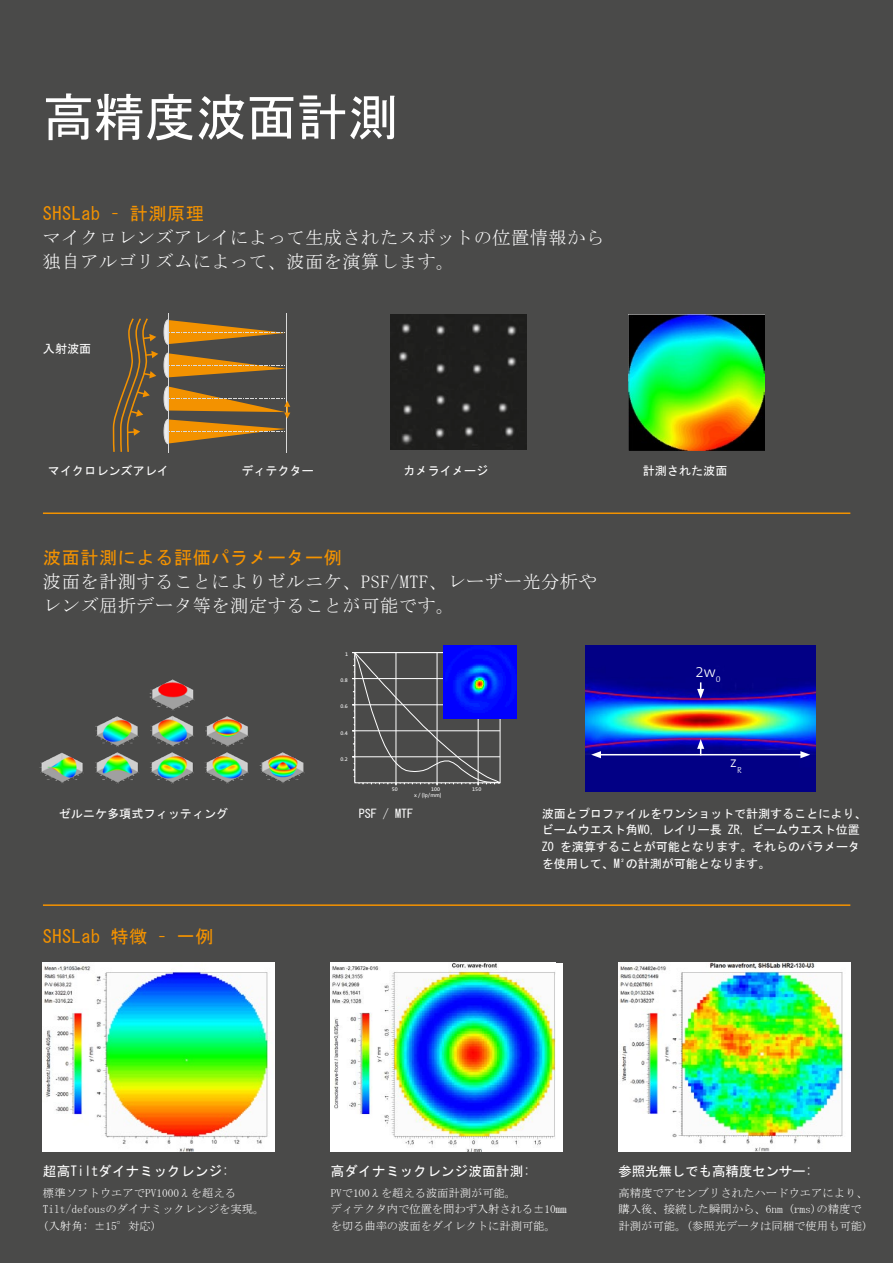
<style>
.page{position:relative;width:893px;height:1263px;background:#4a4a49}
.page>*{position:absolute;margin:0;border:0;box-sizing:border-box;transform-origin:0 0}
.t1{font:51.45px "MS Gothic";letter-spacing:-.015em;color:#fff}
.t2{font:18.15px/24.3px "MS Mincho";letter-spacing:.03em;color:#fff}
.t3{font:18.15px "MS Gothic";letter-spacing:.03em;color:#f39200}
.t4{font:300 15.15px "The Sans B3";color:#fff}
.t5{font:13.65px "MS Gothic";letter-spacing:.01em;color:#fff}
.t6{font:13.65px "MS Gothic";letter-spacing:-.02em;color:#fff}
.t7{font:12.15px/16.6px "MS Gothic";letter-spacing:-.01em;color:#fff}
.t8{font:11.4px/16.6px "MS Mincho";letter-spacing:-.005em;color:#fff}
.t9{font:5.55px "The Sans B5 Plain";letter-spacing:.005em;color:#fff}
</style>
<div class="page">
<hr style="left:43px;top:904px;width:807px;height:2px;background:#f39200">
<img style="left:43px;top:963px;width:232px;height:189px">
<div style="left:331px;top:963px;width:232px;height:189px;background:#fff"></div>
<img style="left:332px;top:963px;width:223px;height:189px">
<img style="left:618px;top:963px;width:232px;height:189px">
<svg style="left:352px;top:652px;width:149px;height:133px"></svg>
<img style="left:443px;top:645px;width:73px;height:73px">
<img style="left:39px;top:679px;width:266px;height:105px">
<img style="left:586px;top:645px;width:230px;height:146px">
<svg style="left:697px;top:739px;width:7px;height:15px"></svg>
<hr style="left:599px;top:754px;width:204px;height:1px;background:#fff">
<svg style="left:591px;top:751px;width:10px;height:7px"></svg>
<svg style="left:800px;top:751px;width:10px;height:7px"></svg>
<svg style="left:697px;top:682px;width:7px;height:17px"></svg>
<hr style="left:43px;top:512px;width:807px;height:2px;background:#f39200">
<img style="left:391px;top:314px;width:136px;height:136px">
<img style="left:629px;top:314px;width:136px;height:136px">
<hr style="left:168px;top:313px;width:1px;height:139px;background:#dadada">
<hr style="left:286px;top:313px;width:1px;height:139px;background:#dadada">
<svg style="left:164px;top:353px;width:122px;height:25px"></svg>
<svg style="left:164px;top:319px;width:122px;height:26px"></svg>
<svg style="left:164px;top:386px;width:126px;height:58px"></svg>
<svg style="left:112px;top:318px;width:46px;height:134px"></svg>
<h1 class="t1" style="left:43px;top:91px;width:357px">高精度波面計測</h1>
<h2 class="t3" style="left:43px;top:204px;width:163px">SHSLab – 計測原理</h2>
<h2 class="t2" style="left:43px;top:225px;width:563px">マイクロレンズアレイによって生成されたスポットの位置情報から独自アルゴリズムによって、波面を演算します。</h2>
<p class="t7" style="left:43px;top:340px;width:50px">入射波面</p>
<p class="t7" style="left:48px;top:462px;width:123px">マイクロレンズアレイ</p>
<p class="t7" style="left:241px;top:462px;width:74px">ディテクター</p>
<p class="t7" style="left:643px;top:462px;width:86px">計測された波面</p>
<p class="t7" style="left:403px;top:462px;width:86px">カメライメージ</p>
<h2 class="t3" style="left:43px;top:548px;width:301px">波面計測による評価パラメーター例</h2>
<h2 class="t2" style="left:43px;top:569px;width:555px">波面を計測することによりゼルニケ、PSF/MTF、レーザー光分析やレンズ屈折データ等を測定することが可能です。</h2>
<p class="t7" style="left:59px;top:805px;width:171px">ゼルニケ多項式フィッティング</p>
<h2 class="t3" style="left:43px;top:927px;width:172px">SHSLab 特徴 – 一例</h2>
<p class="t9" style="left:345px;top:651px;width:5px">1</p>
<p class="t9" style="left:341px;top:677px;width:9px">0.8</p>
<p class="t9" style="left:341px;top:703px;width:9px">0.6</p>
<p class="t9" style="left:341px;top:730px;width:9px">0.4</p>
<p class="t9" style="left:341px;top:756px;width:9px">0.2</p>
<p class="t9" style="left:392px;top:786px;width:8px">50</p>
<p class="t9" style="left:431px;top:786px;width:11px">100</p>
<p class="t9" style="left:472px;top:786px;width:11px">150</p>
<p class="t9" style="left:414px;top:792px;width:29px">x / (lp/mm)</p>
<p class="t7" style="left:359px;top:805px;width:56px">PSF / MTF</p>
<h3 class="t4" style="left:695px;top:664px;width:27px">2w<sub>0</sub></h3>
<h3 class="t4" style="left:730px;top:754px;width:13px">z<sub>R</sub></h3>
<p class="t7" style="left:542px;top:805px;width:326px">波面とプロファイルをワンショットで計測することにより、ビームウエスト角W0, レイリー長 ZR, ビームウエスト位置<br>Z0 を演算することが可能となります。それらのパラメータを使用して、M²の計測が可能となります。</p>
<p class="t5" style="left:43px;top:1164px;width:188px">超高Tiltダイナミックレンジ:</p>
<p class="t8" style="left:43px;top:1184px;width:223px">標準ソフトウエアでPV1000λを超える<br>Tilt/defousのダイナミックレンジを実現。(入射角: ±15°対応)</p>
<p class="t5" style="left:331px;top:1164px;width:201px">高ダイナミックレンジ波面計測:</p>
<p class="t8" style="left:331px;top:1184px;width:238px">PVで100λを超える波面計測が可能。<br>ディテクタ内で位置を問わず入射される±10㎜を切る曲率の波面をダイレクトに計測可能。</p>
<p class="t6" style="left:618px;top:1164px;width:195px">参照光無しでも高精度センサー:</p>
<p class="t8" style="left:618px;top:1184px;width:251px">高精度でアセンブリされたハードウエアにより、購入後、接続した瞬間から、6nm (rms)の精度で計測が可能。(参照光データは同梱で使用も可能)</p>
</div>
